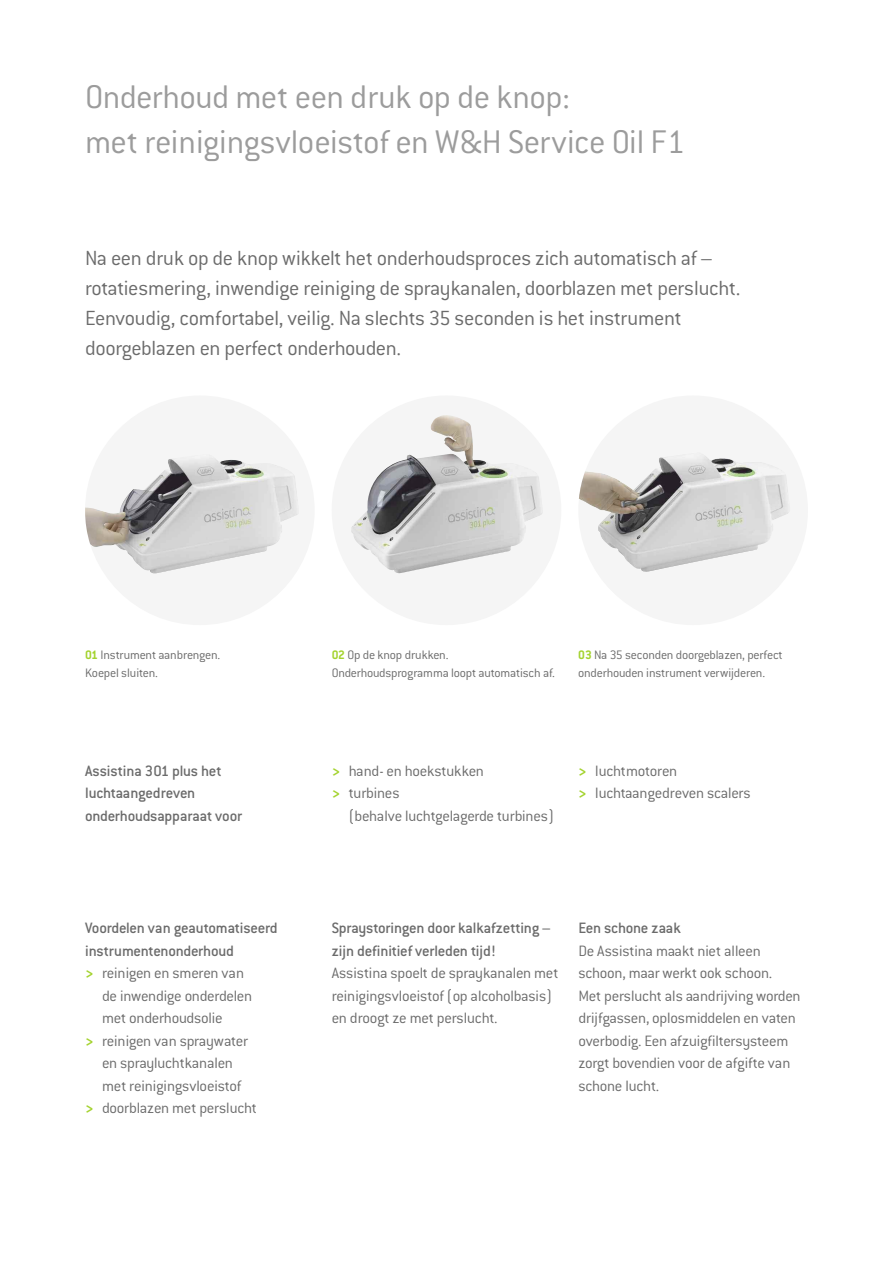
<style>
.page{position:relative;width:893px;height:1263px;background:#fff}
.page>*{position:absolute;margin:0;border:0;box-sizing:border-box;transform-origin:0 0}
.t1{font:300 36px/45px "Conduit ITC";letter-spacing:-.01em;color:#9c9c9c}
.t2{font:300 22.5px/30px "Conduit ITC";letter-spacing:-.015em;color:#6b6b6b}
.t3{font:300 16.5px/22.5px "Conduit ITC";letter-spacing:-.015em;color:#6b6b6b}
.t4{font:500 16.5px/22.5px "Conduit ITC";letter-spacing:-.015em;color:#6b6b6b}
.t5{font:300 13.5px/18px "Conduit ITC";letter-spacing:-.015em;color:#6b6b6b}
.s1{font-weight:700;color:#a4d32f}
</style>
<div class="page">
<div style="left:85px;top:395px;width:230px;height:230px;background:#f5f5f5;border-radius:115px"></div>
<img style="left:85px;top:458px;width:212px;height:116px">
<div style="left:332px;top:395px;width:229px;height:230px;background:#f5f5f5;border-radius:115px"></div>
<img style="left:351px;top:415px;width:191px;height:158px">
<div style="left:578px;top:395px;width:230px;height:230px;background:#f5f5f5;border-radius:115px"></div>
<img style="left:579px;top:456px;width:210px;height:116px">
<h1 class="t1" style="left:85px;top:78px;width:602px">Onderhoud met een druk op de knop:<br>met reinigingsvloeistof en W&amp;H Service Oil F1</h1>
<p class="t2" style="left:85px;top:246px;width:657px">Na een druk op de knop wikkelt het onderhoudsproces zich automatisch af – rotatiesmering, inwendige reiniging de spraykanalen, doorblazen met perslucht.<br>Eenvoudig, comfortabel, veilig. Na slechts 35 seconden is het instrument doorgeblazen en perfect onderhouden.</p>
<p class="t5" style="left:85px;top:647px;width:137px"><span class="s1">01</span> Instrument aanbrengen.<br>Koepel sluiten.</p>
<p class="t5" style="left:332px;top:647px;width:225px"><span class="s1">02</span> Op de knop drukken.<br>Onderhoudsprogramma loopt automatisch af.</p>
<p class="t5" style="left:578px;top:647px;width:206px"><span class="s1">03</span> Na 35 seconden doorgeblazen, perfect onderhouden instrument verwijderen.</p>
<p class="t4" style="left:85px;top:761px;width:159px">Assistina 301 plus het luchtaangedreven onderhoudsapparaat voor</p>
<p class="t3" style="left:578px;top:761px;width:174px"><span class="s1">&gt;</span> luchtmotoren<br><span class="s1">&gt;</span> luchtaangedreven scalers</p>
<p class="t3" style="left:332px;top:761px;width:154px"><span class="s1">&gt;</span> hand- en hoekstukken <span class="s1">&gt;</span> turbines</p>
<p class="t3" style="left:349px;top:806px;width:207px">(behalve luchtgelagerde turbines)</p>
<p class="t4" style="left:85px;top:918px;width:194px">Voordelen van geautomatiseerd</p>
<p class="t4" style="left:85px;top:941px;width:150px">instrumentenonderhoud</p>
<p class="t3" style="left:85px;top:964px;width:161px"><span class="s1">&gt;</span> reinigen en smeren van</p>
<p class="t3" style="left:102px;top:986px;width:152px">de inwendige onderdelen</p>
<p class="t3" style="left:102px;top:1009px;width:122px">met onderhoudsolie</p>
<p class="t3" style="left:85px;top:1031px;width:164px"><span class="s1">&gt;</span> reinigen van spraywater</p>
<p class="t3" style="left:102px;top:1054px;width:132px">en sprayluchtkanalen</p>
<p class="t3" style="left:102px;top:1076px;width:141px">met reinigingsvloeistof</p>
<p class="t3" style="left:85px;top:1099px;width:173px"><span class="s1">&gt;</span> doorblazen met perslucht</p>
<p class="t4" style="left:332px;top:918px;width:220px">Spraystoringen door kalkafzetting – zijn definitief verleden tijd!</p>
<p class="t3" style="left:332px;top:964px;width:228px">Assistina spoelt de spraykanalen met reinigingsvloeistof (op alcoholbasis) en droogt ze met perslucht.</p>
<p class="t4" style="left:578px;top:918px;width:104px">Een schone zaak</p>
<p class="t3" style="left:578px;top:941px;width:224px">De Assistina maakt niet alleen schoon, maar werkt ook schoon.<br>Met perslucht als aandrijving worden drijfgassen, oplosmiddelen en vaten overbodig. Een afzuigfiltersysteem zorgt bovendien voor de afgifte van schone lucht.</p>
</div>
